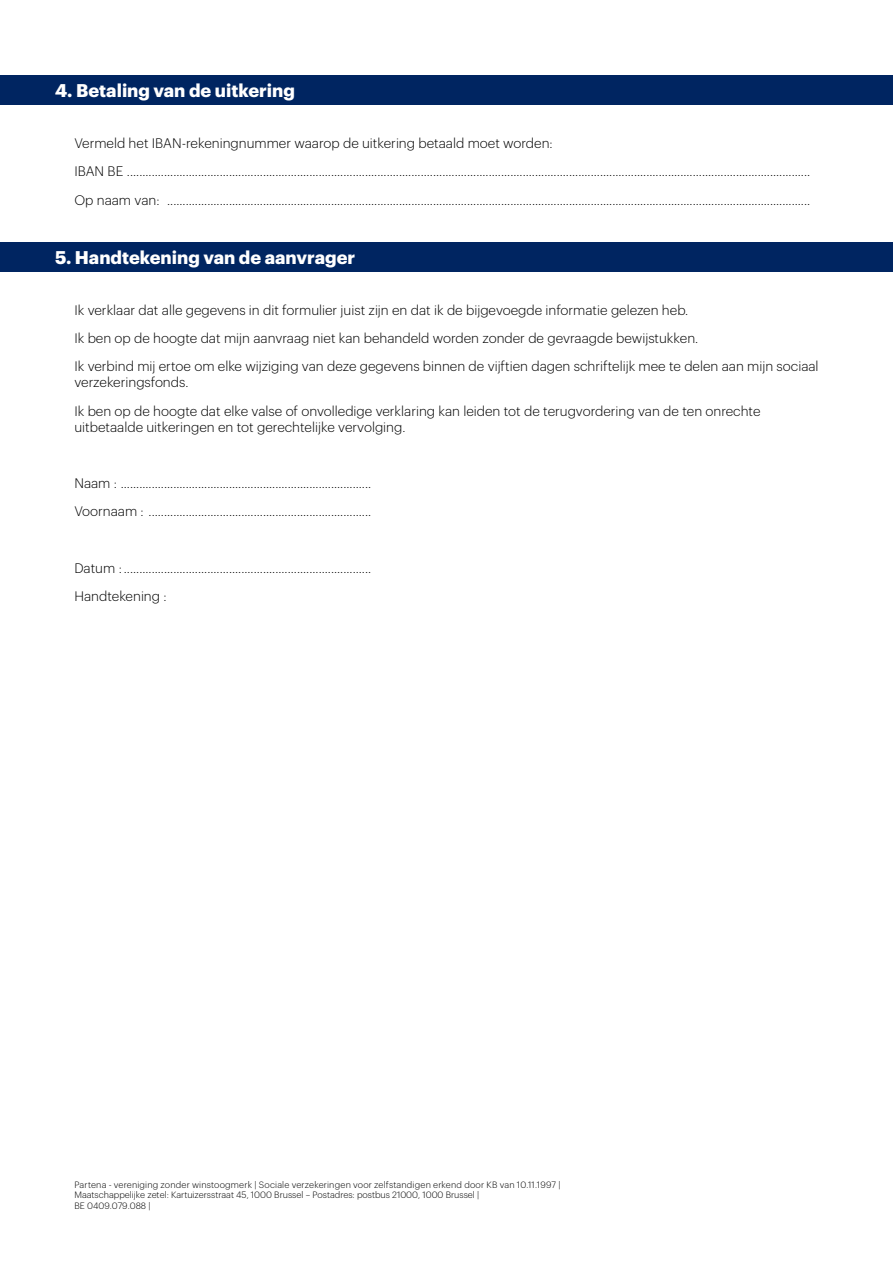
<style>
.page{position:relative;width:893px;height:1263px;background:#fff}
.page>*{position:absolute;margin:0;border:0;box-sizing:border-box;transform-origin:0 0}
.t1{font:700 18px "Graphik";color:#fff}
.t2{font:300 13.5px/28.2px "Graphik";color:#000}
.t3{font:300 9px/10.5px "Graphik";color:#000}
</style>
<div class="page">
<div style="left:0;top:75px;width:893px;height:30px;background:#002561"></div>
<div style="left:0;top:242px;width:893px;height:29px;background:#002561"></div>
<h1 class="t1" style="left:55px;top:77px;width:241px">4. Betaling van de uitkering</h1>
<p class="t2" style="left:74px;top:128px;width:737px">Vermeld het IBAN-rekeningnummer waarop de uitkering betaald moet worden:<br>IBAN BE .............................................................................................................................................................................................................................<br>Op naam van: ................................................................................................................................................................................................................</p>
<h1 class="t1" style="left:55px;top:243px;width:301px">5. Handtekening van de aanvrager</h1>
<p class="t2" style="left:74px;top:295px;width:746px">Ik verklaar dat alle gegevens in dit formulier juist zijn en dat ik de bijgevoegde informatie gelezen heb.<br>Ik ben op de hoogte dat mijn aanvraag niet kan behandeld worden zonder de gevraagde bewijstukken.<br>Ik verbind mij ertoe om elke wijziging van deze gegevens binnen de vijftien dagen schriftelijk mee te delen aan mijn sociaal</p>
<p class="t2" style="left:74px;top:367px;width:688px">verzekeringsfonds.<br>Ik ben op de hoogte dat elke valse of onvolledige verklaring kan leiden tot de terugvordering van de ten onrechte</p>
<p class="t2" style="left:74px;top:412px;width:333px">uitbetaalde uitkeringen en tot gerechtelijke vervolging.</p>
<p class="t2" style="left:74px;top:468px;width:298px">Naam : .................................................................................<br>Voornaam : ........................................................................</p>
<p class="t2" style="left:74px;top:553px;width:298px">Datum : ................................................................................<br>Handtekening :</p>
<p class="t3" style="left:74px;top:1179px;width:488px">Partena - vereniging zonder winstoogmerk | Sociale verzekeringen voor zelfstandigen erkend door KB van 10.11.1997 |<br>Maatschappelijke zetel: Kartuizersstraat 45, 1000 Brussel – Postadres: postbus 21000, 1000 Brussel |<br>BE 0409.079.088 |</p>
</div>
